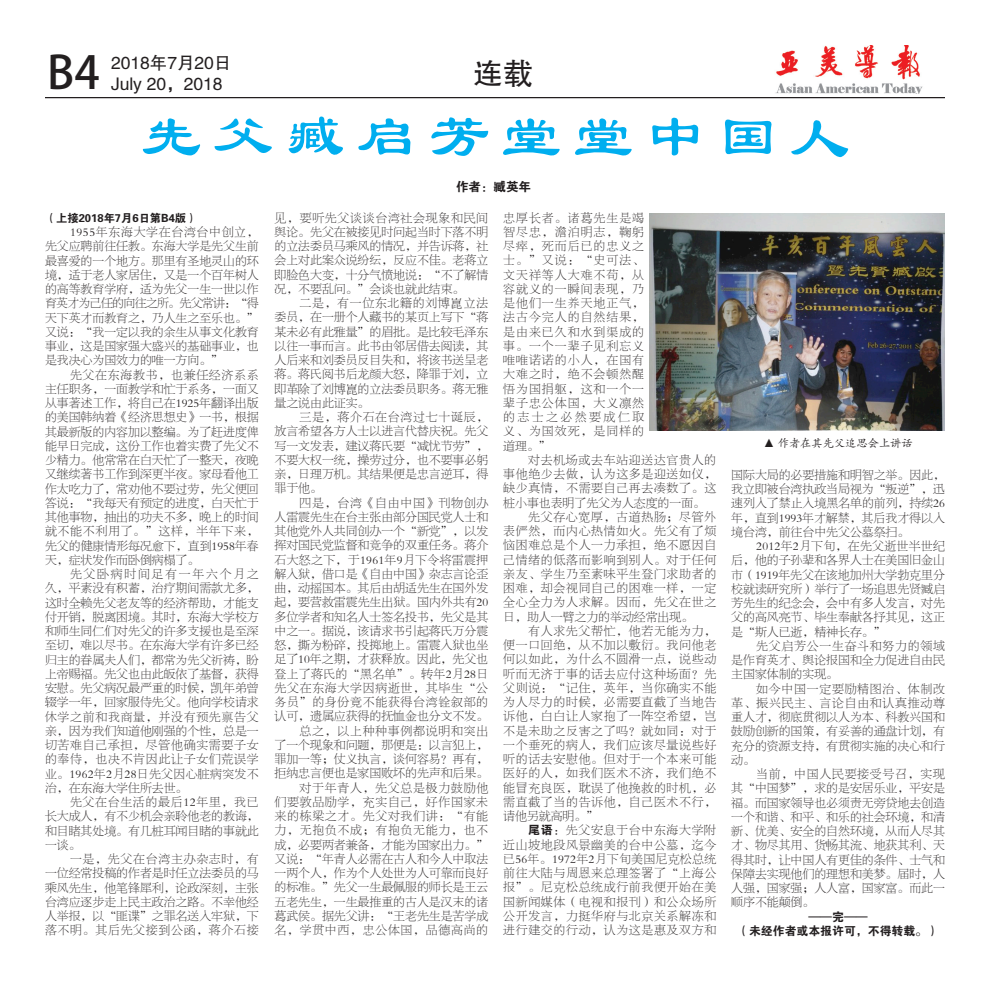
<style>
.page{position:relative;width:990px;height:990px;background:#fff}
.page>*{position:absolute;margin:0;border:0;box-sizing:border-box;transform-origin:0 0}
.t1{font:60px "FZLSJW GB1 0";letter-spacing:.2em;color:#00aeef}
.t2{font:45px "Adobe Heiti Std";color:#231f20}
.t3{font:30px "FZHTJW GB1 0";color:#231f20}
.t4{font:17.5px "FZHTFW GB1 0";color:#231f20}
.t5{font:12.5px "FZDHTJW GB1 0";color:#231f20}
.t6{font:11.88px/14.2px "FZBSJW GB1 0";color:#231f20;text-align:justify}
.t7{font:11.88px "FZDHTJW GB1 0";color:#231f20}
.t8{font:11.25px "FZDHTJW GB1 0";color:#231f20}
.t9{font:11.25px "FZKTJW GB1 0";color:#231f20}
.s1{font-family:"Ming Li U"}
.s2{font-family:"FZDHTJW GB1 0"}
</style>
<div class="page">
<hr style="left:45px;top:97px;width:900px;height:1px;background:#231f20">
<img style="left:775px;top:45px;width:148px;height:49px">
<img style="left:649px;top:214px;width:296px;height:216px">
<p class="t2" style="left:47px;top:46px;width:54px">B4</p>
<p class="t4" style="left:111px;top:53px;width:122px">2018年7月20日</p>
<p class="t4" style="left:111px;top:74px;width:113px">July 20，2018</p>
<p class="t3" style="left:473px;top:57px;width:61px">连载</p>
<p class="t1" style="left:141px;top:105px;width:709px">先父臧启芳堂堂中国人</p>
<p class="t5" style="left:456px;top:180px;width:76px">作者：臧英年</p>
<p class="t8" style="left:45px;top:212px;width:154px">（上接2018年7月6日第B4版）</p>
<p class="t6" style="left:45px;top:225px;width:215px;text-indent:25px">1955年东海大学在台湾台中创立，先父应聘前往任教。东海大学是先父生前最喜爱的一个地方。那里有圣地灵山的环境，适于老人家居住，又是一个百年树人的高等教育学府，适为先父一生一世以作育英才为己任的向往之所。先父常讲：“得天下英才而教育之，乃人生之至乐也。”又说：“我一定以我的余生从事文化教育事业，这是国家强大盛兴的基础事业，也是我决心为国效力的唯一方向。”</p>
<p class="t6" style="left:45px;top:368px;width:215px;text-indent:25px">先父在东海教书，也兼任经济系系主任职务，一面教学和忙于系务，一面又从事著述工作，将自己在1925年翻译出版的美国韩纳着《经济思想史》一书，根据其最新版的内容加以整编。为了赶进度俾能早日完成，这份工作也着实费了先父不少精力。他常常在白天忙了一整天，夜晚又继续著书工作到深更半夜。家母看他工作太吃力了，常劝他不要过劳，先父便回答说：“我每天有预定的进度，白天忙于其他事物，抽出的功夫不多，晚上的时间就不能不利用了。”这样，半年下来，先父的健康情形每况愈下，直到1958年春天，症状发作而卧倒病榻了。</p>
<p class="t6" style="left:45px;top:567px;width:215px;text-indent:25px">先父卧病时间足有一年六个月之久，平素没有积蓄，治疗期间需款尤多，这时全赖先父老友等的经济帮助，才能支付开销，脱离困境。其时，东海大学校方和师生同仁们对先父的许多支援也是至深至切，难以尽书。在东海大学有许多已经归主的眷属夫人们，都常为先父祈祷，盼上帝赐福。先父也由此皈依了基督，获得安慰。先父病况最严重的时候，凯年弟曾辍学一年，回家服侍先父。他向学校请求休学之前和我商量，并没有预先禀告父亲，因为我们知道他刚强的个性，总是一切苦难自己承担，尽管他确实需要子女的奉侍，也决不肯因此让子女们荒误学业。1962年2月28日先父因心脏病突发不治，在东海大学住所去世。</p>
<p class="t6" style="left:45px;top:795px;width:215px;text-indent:25px">先父在台生活的最后12年里，我已长大成人，有不少机会亲聆他老的教诲，和目睹其处境。有几桩耳闻目睹的事就此一谈。</p>
<p class="t6" style="left:45px;top:852px;width:215px;text-indent:25px">一是，先父在台湾主办杂志时，有一位经常投稿的作者是时任立法委员的马乘风先生，他笔锋犀利，论政深刻，主张台湾应逐步走上民主政治之路。不幸他经人举报，以“匪谍”之罪名送入牢狱，下落不明。其后先父接到公函，蒋介石接</p>
<p class="t6" style="left:275px;top:211px;width:215px">见，要听先父谈谈台湾社会现象和民间舆论。先父在被接见时问起当时下落不明的立法委员马乘风的情况，并告诉蒋，社会上对此案众说纷纭，反应不佳。老蒋立即脸色大变，十分气愤地说：“不了解情况，不要乱问。”会谈也就此结束。</p>
<p class="t6" style="left:275px;top:296px;width:215px;text-indent:25px">二是，有一位东北籍的刘博<span class="s1">崑</span>立法委员，在一册个人藏书的某页上写下“蒋某未必有此雅量”的眉批。是比较毛泽东以往一事而言。此书由邻居借去阅读，其人后来和刘委员反目失和，将该书送呈老蒋。蒋氏阅书后龙颜大怒，降罪于刘，立即革除了刘博<span class="s1">崑</span>的立法委员职务。蒋无雅量之说由此证实。</p>
<p class="t6" style="left:275px;top:410px;width:215px;text-indent:25px">三是，蒋介石在台湾过七十诞辰，放言希望各方人士以进言代替庆祝。先父写一文发表，建议蒋氏要“减忧节劳”，不要大权一统，操劳过分，也不要事必躬亲，日理万机。其结果便是忠言逆耳，得罪于他。</p>
<p class="t6" style="left:275px;top:496px;width:215px;text-indent:25px">四是，台湾《自由中国》刊物创办人雷震先生在台主张由部分国民党人士和其他党外人共同创办一个“新党”，以发挥对国民党监督和竞争的双重任务。蒋介石大怒之下，于1961年9月下令将雷震押解入狱，借口是《自由中国》杂志言论歪曲，动摇国本。其后由胡适先生在国外发起，要营救雷震先生出狱。国内外共有20多位学者和知名人士签名投书，先父是其中之一。据说，该请求书引起蒋氏万分震怒，撕为粉碎，投掷地上。雷震入狱也坐足了10年之期，才获释放。因此，先父也登上了蒋氏的“黑名单”。转年2月28日先父在东海大学因病逝世，其毕生“公务员”的身份竟不能获得台湾铨叙部的认可，遗属应获得的抚恤金也分文不发。</p>
<p class="t6" style="left:275px;top:724px;width:215px;text-indent:25px">总之，以上种种事例都说明和突出了一个现象和问题，那便是：以言犯上，罪加一等；仗义执言，谈何容易？再有，拒纳忠言便也是家国败坏的先声和后果。</p>
<p class="t6" style="left:275px;top:781px;width:215px;text-indent:25px">对于年青人，先父总是极力鼓励他们要敦品励学，充实自己，好作国家未来的栋梁之才。先父对我们讲：“有能力，无抱负不成；有抱负无能力，也不成，必要两者兼备，才能为国家出力。”又说：“年青人必需在古人和今人中取法一两个人，作为个人处世为人可靠而良好的标准。”先父一生最佩服的师长是王云五老先生，一生最推重的古人是汉末的诸葛武侯。据先父讲：“王老先生是苦学成名，学贯中西，忠公体国，品德高尚的</p>
<p class="t6" style="left:503px;top:211px;width:142px">忠厚长者。诸葛先生是竭智尽忠，澹泊明志，鞠躬尽瘁，死而后已的忠义之士。”又说：“史可法、文天祥等人大难不苟，从容就义的一瞬间表现，乃是他们一生养天地正气，法古今完人的自然结果，是由来已久和水到渠成的事。一个一辈子见利忘义唯唯诺诺的小人，在国有大难之时，绝不会顿然醒悟为国捐躯，这和一个一辈子忠公体国，大义凛然的志士之必然要成仁取义、为国效死，是同样的道理。”</p>
<p class="t6" style="left:503px;top:453px;width:214px;text-indent:25px">对去机场或去车站迎送达官贵人的事他绝少去做，认为这多是迎送如仪，缺少真情，不需要自己再去凑数了。这桩小事也表明了先父为人态度的一面。</p>
<p class="t6" style="left:503px;top:510px;width:214px;text-indent:25px">先父存心宽厚，古道热肠；尽管外表俨然，而内心热情如火。先父有了烦恼困难总是个人一力承担，绝不愿因自己情绪的低落而影响到别人。对于任何亲友、学生乃至素味平生登门求助者的困难，却会视同自己的困难一样，一定全心全力为人求解。因而，先父在世之日，助人一臂之力的举动经常出现。</p>
<p class="t6" style="left:503px;top:624px;width:214px;text-indent:25px">有人求先父帮忙，他若无能为力，便一口回绝，从不加以敷衍。我问他老何以如此，为什么不圆滑一点，说些动听而无济于事的话去应付这种场面？先父则说：“记住，英年，当你确实不能为人尽力的时候，必需要直截了当地告诉他，白白让人家抱了一阵空希望，岂不是未助之反害之了吗？就如同：对于一个垂死的病人，我们应该尽量说些好听的话去安慰他。但对于一个本来可能医好的人，如我们医术不济，我们绝不能冒充良医，耽误了他挽救的时机，必需直截了当的告诉他，自己医术不行，请他另就高明。”</p>
<p class="t6" style="left:503px;top:824px;width:214px;text-indent:25px"><span class="s2">尾语</span>：先父安息于台中东海大学附近山坡地段风景幽美的台中公墓，迄今已56年。1972年2月下旬美国尼克松总统前往大陆与周恩来总理签署了“上海公报”。尼克松总统成行前我便开始在美国新闻媒体（电视和报刊）和公众场所公开发言，力挺华府与北京关系解冻和进行建交的行动，认为这是惠及双方和</p>
<p class="t9" style="left:763px;top:437px;width:151px">▲ 作者在其先父追思会上讲话</p>
<p class="t6" style="left:731px;top:468px;width:215px">国际大局的必要措施和明智之举。因此，我立即被台湾执政当局视为“叛逆”，迅速列入了禁止入境黑名单的前列，持续26年，直到1993年才解禁，其后我才得以入境台湾，前往台中先父公墓祭扫。</p>
<p class="t6" style="left:731px;top:539px;width:215px;text-indent:25px">2012年2月下旬，在先父逝世半世纪后，他的子孙辈和各界人士在美国旧金山市（1919年先父在该地加州大学勃克里分校就读研究所）举行了一场追思先贤臧启芳先生的纪念会，会中有多人发言，对先父的高风亮节、毕生奉献各抒其见，这正是“斯人已逝，精神长存。”</p>
<p class="t6" style="left:731px;top:639px;width:215px;text-indent:25px">先父启芳公一生奋斗和努力的领域是作育英才、舆论报国和全力促进自由民主国家体制的实现。</p>
<p class="t6" style="left:731px;top:682px;width:215px;text-indent:25px">如今中国一定要励精图治、体制改革、振兴民主、言论自由和认真推动尊重人才，彻底贯彻以人为本、科教兴国和鼓励创新的国策，有妥善的通盘计划，有充分的资源支持，有贯彻实施的决心和行动。</p>
<p class="t6" style="left:731px;top:767px;width:215px;text-indent:25px">当前，中国人民要接受号召，实现其“中国梦”，求的是安居乐业，平安是福。而国家领导也必须责无旁贷地去创造一个和谐、和平、和乐的社会环境，和清新、优美、安全的自然环境，从而人尽其才、物尽其用、货畅其流、地获其利、天得其时，让中国人有更佳的条件、士气和保障去实现他们的理想和美梦。届时，人人强，国家强；人人富，国家富。而此一顺序不能颠倒。</p>
<p class="t7" style="left:808px;top:910px;width:61px">——完——</p>
<p class="t7" style="left:737px;top:924px;width:203px">（未经作者或本报许可，不得转载。）</p>
</div>
